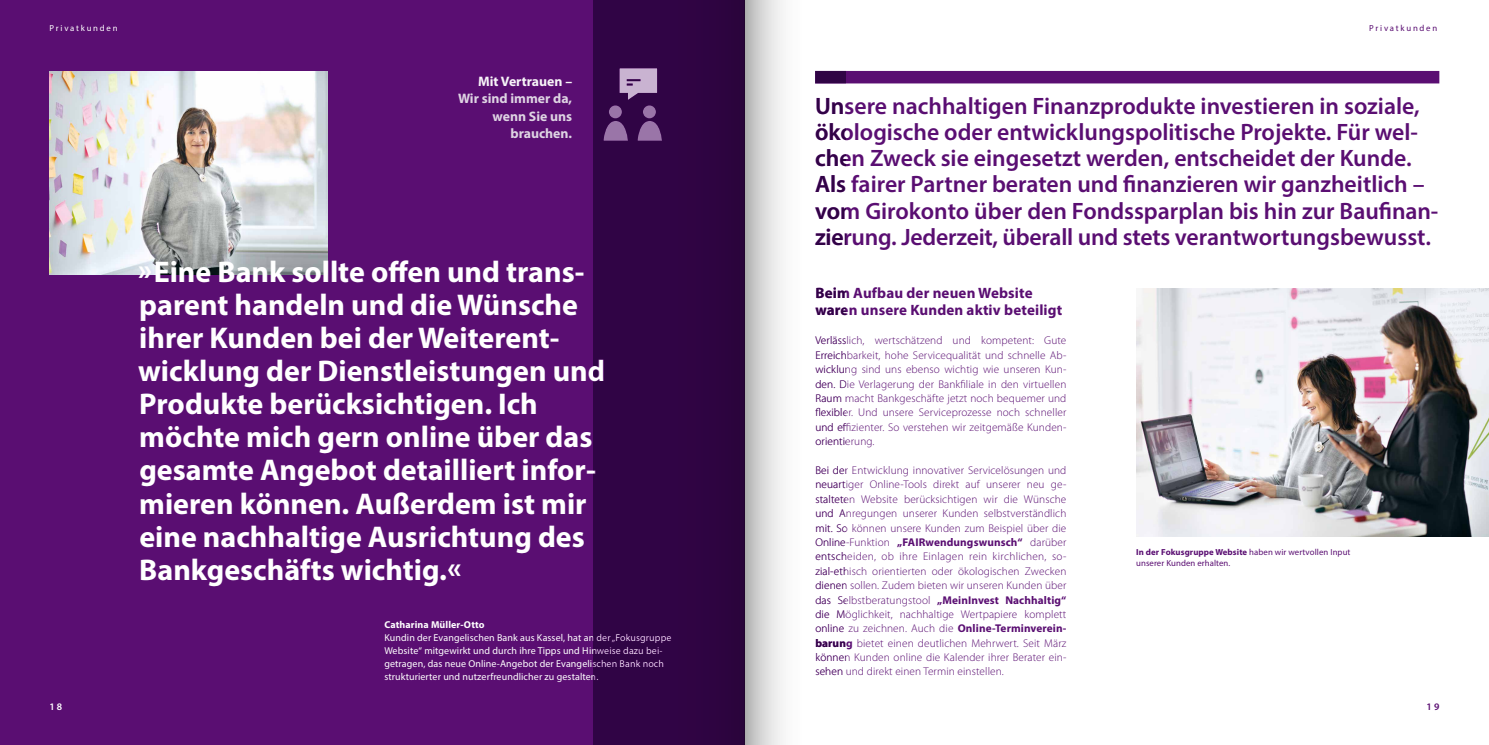
<style>
.page{position:relative;width:1489px;height:745px;background:#fff}
.page>*{position:absolute;margin:0;border:0;box-sizing:border-box;transform-origin:0 0}
.t1{font:700 30px/33.1px "Myriad Pro";color:#fff}
.t2{font:600 23.75px/26.2px "Myriad Pro";color:#5a0e72}
.t3{font:700 15px/16.9px "Myriad Pro";letter-spacing:.01em;color:#5a0e72}
.t4{font:700 13.75px/17.5px "Myriad Pro";color:#ded4e3;text-align:right}
.t5{font:700 13.75px "Myriad Pro";color:#f7f4f8}
.t6{font:300 11.25px/14.4px "Myriad Pro";letter-spacing:.01em;color:#5a0e72;text-align:justify}
.t7{font:10px/13.1px "Myriad Pro";letter-spacing:.01em;color:#fff}
.t8{font:700 10px "Myriad Pro";letter-spacing:.01em;color:#fff}
.t9{font:600 10px "Myriad Pro";color:#fff}
.t10{font:600 10px "Myriad Pro";color:#5a0e72}
.t11{font:8.75px/11.2px "Myriad Pro";letter-spacing:.01em;color:#5a0e72}
.t12{font:8.75px "Myriad Pro";letter-spacing:.2em;color:#fff}
.t13{font:8.75px "Myriad Pro";letter-spacing:.2em;color:#5a0e72}
.s1{font-weight:700}
</style>
<div class="page">
<div style="left:0;top:0;width:744px;height:744px;background:#5a0e72"></div>
<img style="left:50px;top:71px;width:278px;height:204px">
<div style="left:815px;top:71px;width:624px;height:12px;background:#5a0e72"></div>
<img style="left:1136px;top:288px;width:352px;height:248px">
<svg style="left:744px;top:0;width:101px;height:744px"></svg>
<div style="left:594px;top:0;width:150px;height:744px;background:#300445"></div>
<p class="t12" style="left:50px;top:22px;width:69px">Privatkunden</p>
<p class="t5" style="left:478px;top:72px;width:96px">Mit Vertrauen –</p>
<p class="t4" style="left:458px;top:89px;width:116px">Wir sind immer da, wenn Sie uns brauchen.</p>
<p class="t1" style="left:138px;top:254px;width:469px">»Eine Bank sollte offen und trans&shy;parent handeln und die Wünsche ihrer Kunden bei der Weiterent&shy;wicklung der Dienstleistungen und<br>Produkte berücksichtigen. Ich möchte mich gern online über das gesamte Angebot detailliert infor&shy;mieren können. Außerdem ist mir eine nachhaltige Ausrichtung des<br>Bankgeschäfts wichtig.«</p>
<p class="t8" style="left:384px;top:617px;width:102px">Catharina Müller-Otto</p>
<p class="t7" style="left:384px;top:630px;width:288px">Kundin der Evangelischen Bank aus Kassel, hat an der „Fokusgruppe Website“ mitgewirkt und durch ihre Tipps und Hinweise dazu bei&shy;getragen, das neue Online-Angebot der Evangelischen Bank noch strukturierter und nutzerfreundlicher zu gestalten.</p>
<p class="t13" style="left:1369px;top:22px;width:69px">Privatkunden</p>
<p class="t2" style="left:815px;top:92px;width:624px">Unsere nachhaltigen Finanzprodukte investieren in soziale, ökologische oder entwicklungspolitische Projekte. Für wel&shy;chen Zweck sie eingesetzt werden, entscheidet der Kunde.<br>Als fairer Partner beraten und finanzieren wir ganzheitlich – vom Girokonto über den Fondssparplan bis hin zur Baufinan&shy;zierung. Jederzeit, überall und stets verantwortungsbewusst.</p>
<h3 class="t3" style="left:815px;top:284px;width:248px">Beim Aufbau der neuen Website waren unsere Kunden aktiv beteiligt</h3>
<p class="t6" style="left:815px;top:333px;width:252px">Verlässlich, wertschätzend und kompetent: Gute Erreichbarkeit, hohe Servicequalität und schnelle Ab&shy;wicklung sind uns ebenso wichtig wie unseren Kun&shy;den. Die Verlagerung der Bankfiliale in den virtuellen Raum macht Bankgeschäfte jetzt noch bequemer und flexibler. Und unsere Serviceprozesse noch schneller und effizienter. So verstehen wir zeitgemäße Kunden&shy;orientierung.</p>
<p class="t6" style="left:815px;top:463px;width:252px">Bei der Entwicklung innovativer Servicelösungen und neuartiger Online-Tools direkt auf unserer neu ge&shy;stalteten Website berücksichtigen wir die Wünsche und Anregungen unserer Kunden selbstverständlich mit. So können unsere Kunden zum Beispiel über die Online-Funktion <span class="s1">„FAIRwendungswunsch“</span> darüber entscheiden, ob ihre Einlagen rein kirchlichen, so&shy;zial-ethisch orientierten oder ökologischen Zwecken dienen sollen. Zudem bieten wir unseren Kunden über das Selbstberatungstool <span class="s1">„MeinInvest Nachhaltig“ </span>die Möglichkeit, nachhaltige Wertpapiere komplett online zu zeichnen. Auch die <span class="s1">Online-Terminverein&shy;barung</span> bietet einen deutlichen Mehrwert. Seit März können Kunden online die Kalender ihrer Berater ein&shy;sehen und direkt einen Termin einstellen.</p>
<p class="t11" style="left:1136px;top:546px;width:216px"><span class="s1">In der Fokusgruppe Website</span> haben wir wertvollen Input unserer Kunden erhalten.</p>
<p class="t9" style="left:50px;top:699px;width:14px">18</p>
<p class="t10" style="left:1426px;top:699px;width:14px">19</p>
</div>
